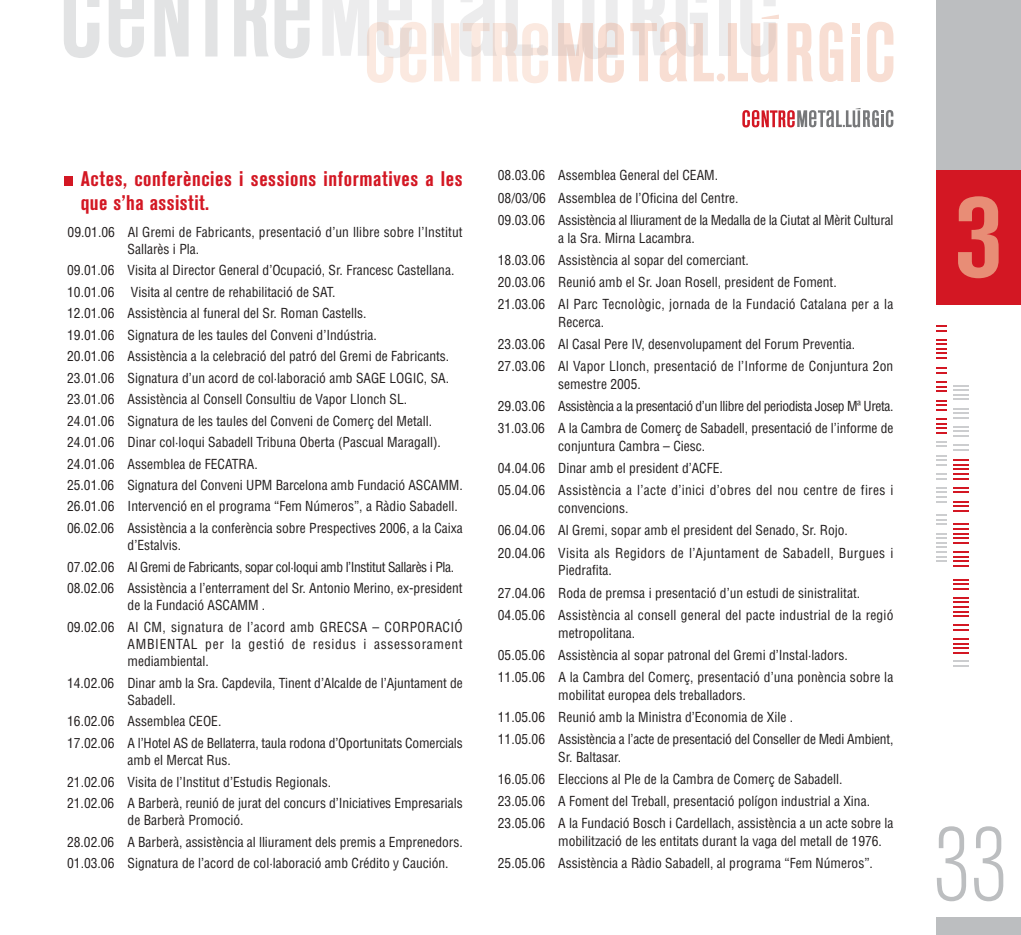
<style>
.page{position:relative;width:1021px;height:935px;background:#fff}
.page>*{position:absolute;margin:0;border:0;box-sizing:border-box;transform-origin:0 0}
.t1{font:700 condensed 120px "Akzidenz Grotesk BE";color:#e88d76}
.t2{font:300 condensed 105px "Akzidenz Grotesk BE";color:#bcbec0}
.t3{font:700 condensed 21px/24px "Akzidenz Grotesk BE";letter-spacing:.03em;color:#d31723}
.t4{font:condensed 13.5px/22.2px "Helvetica";color:#231f1f}
.t5{font:condensed 13.5px/21.5px "Helvetica";letter-spacing:.025em;color:#231f1f}
.t6{font:condensed 13.5px/17.2px "Helvetica";letter-spacing:.05em;color:#231f1f}
</style>
<div class="page">
<div style="left:935px;top:917px;width:85px;height:18px;background:#bcbec0"></div>
<div style="left:935px;top:0;width:85px;height:305px;background:#bcbec0"></div>
<div style="left:935px;top:170px;width:85px;height:135px;background:#d31723"></div>
<svg style="left:742px;top:108px;width:151px;height:20px"></svg>
<svg style="left:953px;top:660px;width:15px;height:7px"></svg>
<svg style="left:953px;top:638px;width:15px;height:16px"></svg>
<svg style="left:953px;top:624px;width:15px;height:7px"></svg>
<svg style="left:953px;top:597px;width:15px;height:20px"></svg>
<svg style="left:953px;top:579px;width:15px;height:11px"></svg>
<svg style="left:953px;top:551px;width:15px;height:16px"></svg>
<svg style="left:953px;top:523px;width:15px;height:21px"></svg>
<svg style="left:953px;top:501px;width:15px;height:11px"></svg>
<svg style="left:953px;top:487px;width:15px;height:6px"></svg>
<svg style="left:953px;top:459px;width:15px;height:21px"></svg>
<svg style="left:953px;top:444px;width:15px;height:7px"></svg>
<svg style="left:953px;top:426px;width:15px;height:11px"></svg>
<svg style="left:953px;top:408px;width:15px;height:11px"></svg>
<svg style="left:953px;top:385px;width:15px;height:15px"></svg>
<svg style="left:936px;top:325px;width:10px;height:7px"></svg>
<svg style="left:936px;top:339px;width:10px;height:20px"></svg>
<svg style="left:936px;top:367px;width:10px;height:7px"></svg>
<svg style="left:936px;top:381px;width:10px;height:11px"></svg>
<svg style="left:936px;top:400px;width:10px;height:11px"></svg>
<svg style="left:936px;top:418px;width:10px;height:16px"></svg>
<svg style="left:936px;top:441px;width:10px;height:6px"></svg>
<svg style="left:936px;top:455px;width:10px;height:11px"></svg>
<svg style="left:936px;top:473px;width:10px;height:7px"></svg>
<svg style="left:936px;top:487px;width:10px;height:16px"></svg>
<svg style="left:936px;top:514px;width:10px;height:11px"></svg>
<svg style="left:936px;top:533px;width:10px;height:29px"></svg>
<div style="left:64px;top:176px;width:9px;height:10px;background:#d31723"></div>
<svg style="left:109px;top:0;width:35px;height:57px"></svg>
<svg style="left:64px;top:0;width:35px;height:58px"></svg>
<svg style="left:154px;top:0;width:156px;height:58px"></svg>
<div style="left:719px;top:0;width:11px;height:56px;background:#ececed"></div>
<svg style="left:787px;top:23px;width:26px;height:58px"></svg>
<div style="left:716px;top:73px;width:9px;height:9px;background:#f8ded3;border-radius:50%"></div>
<svg style="left:322px;top:0;width:302px;height:83px"></svg>
<svg style="left:630px;top:0;width:83px;height:82px"></svg>
<svg style="left:728px;top:0;width:50px;height:83px"></svg>
<div style="left:852px;top:23px;width:8px;height:10px;background:#f8ded3"></div>
<div style="left:851px;top:37px;width:9px;height:44px;background:#f8ded3"></div>
<svg style="left:819px;top:22px;width:24px;height:60px"></svg>
<svg style="left:867px;top:22px;width:26px;height:60px"></svg>
<h3 class="t3" style="left:81px;top:169px;width:383px">Actes, conferències i sessions informatives a les que s’ha assistit.</h3>
<p class="t4" style="left:128px;top:224px;width:336px;line-height:17.2px;text-indent:-60px">09.01.06 Al Gremi de Fabricants, presentació d’un llibre sobre l’Institut<br>Sallarès i Pla.</p>
<p class="t4" style="left:67px;top:261px;width:397px;line-height:21.5px">09.01.06 Visita al Director General d’Ocupació, Sr. Francesc Castellana.<br>10.01.06 Visita al centre de rehabilitació de SAT.<br>12.01.06 Assistència al funeral del Sr. Roman Castells.<br>19.01.06 Signatura de les taules del Conveni d’Indústria.<br>20.01.06 Assistència a la celebració del patró del Gremi de Fabricants.<br>23.01.06 Signatura d’un acord de col·laboració amb SAGE LOGIC, SA.<br>23.01.06 Assistència al Consell Consultiu de Vapor Llonch SL.<br>24.01.06 Signatura de les taules del Conveni de Comerç del Metall.<br>24.01.06 Dinar col·loqui Sabadell Tribuna Oberta (Pascual Maragall).<br>24.01.06 Assemblea de FECATRA.<br>25.01.06 Signatura del Conveni UPM Barcelona amb Fundació ASCAMM.<br>26.01.06 Intervenció en el programa “Fem Números”, a Ràdio Sabadell.<br>06.02.06 Assistència a la conferència sobre Prespectives 2006, a la Caixa</p>
<p class="t4" style="left:67px;top:536px;width:397px;line-height:21.5px;text-indent:60px">d’Estalvis.<br>07.02.06 Al Gremi de Fabricants, sopar col·loqui amb l’Institut Sallarès i Pla.<br>08.02.06 Assistència a l’enterrament del Sr. Antonio Merino, ex-president</p>
<p class="t5" style="left:67px;top:596px;width:397px;text-indent:60px">de la Fundació ASCAMM .<br>09.02.06 Al CM, signatura de l’acord amb GRECSA – CORPORACIÓ</p>
<p class="t6" style="left:128px;top:637px;width:336px">AMBIENTAL per la gestió de residus i assessorament mediambiental.</p>
<p class="t4" style="left:128px;top:675px;width:336px;line-height:17.2px;text-indent:-60px">14.02.06 Dinar amb la Sra. Capdevila, Tinent d’Alcalde de l’Ajuntament de<br>Sabadell.</p>
<p class="t4" style="left:67px;top:712px;width:397px;line-height:21.5px">16.02.06 Assemblea CEOE.<br>17.02.06 A l’Hotel AS de Bellaterra, taula rodona d’Oportunitats Comercials</p>
<p class="t4" style="left:67px;top:751px;width:397px;line-height:21.5px;text-indent:60px">amb el Mercat Rus.<br>21.02.06 Visita de l’Institut d’Estudis Regionals.<br>21.02.06 A Barberà, reunió de jurat del concurs d’Iniciatives Empresarials</p>
<p class="t4" style="left:67px;top:811px;width:397px;line-height:21.5px;text-indent:60px">de Barberà Promoció.<br>28.02.06 A Barberà, assistència al lliurament dels premis a Emprenedors.<br>01.03.06 Signatura de l’acord de col·laboració amb Crédito y Caución.</p>
<p class="t4" style="left:498px;top:166px;width:397px">08.03.06 Assemblea General del CEAM.<br>08/03/06 Assemblea de l’Oficina del Centre.<br>09.03.06 Assistència al lliurament de la Medalla de la Ciutat al Mèrit Cultural</p>
<p class="t4" style="left:498px;top:228px;width:397px;text-indent:60px">a la Sra. Mirna Lacambra.<br>18.03.06 Assistència al sopar del comerciant.<br>20.03.06 Reunió amb el Sr. Joan Rosell, president de Foment.<br>21.03.06 Al Parc Tecnològic, jornada de la Fundació Catalana per a la</p>
<p class="t4" style="left:498px;top:312px;width:397px;text-indent:60px">Recerca.<br>23.03.06 Al Casal Pere IV, desenvolupament del Forum Preventia.<br>27.03.06 Al Vapor Llonch, presentació de l’Informe de Conjuntura 2on</p>
<p class="t4" style="left:498px;top:374px;width:397px;text-indent:60px">semestre 2005.<br>29.03.06 Assistència a la presentació d’un llibre del periodista Josep Mª Ureta.<br>31.03.06 A la Cambra de Comerç de Sabadell, presentació de l’informe de</p>
<p class="t4" style="left:498px;top:436px;width:397px;text-indent:60px">conjuntura Cambra – Ciesc.<br>04.04.06 Dinar amb el president d’ACFE.<br>05.04.06 Assistència a l’acte d’inici d’obres del nou centre de fires i</p>
<p class="t4" style="left:498px;top:498px;width:397px;text-indent:60px">convencions.<br>06.04.06 Al Gremi, sopar amb el president del Senado, Sr. Rojo.<br>20.04.06 Visita als Regidors de l’Ajuntament de Sabadell, Burgues i</p>
<p class="t4" style="left:498px;top:561px;width:397px;text-indent:60px">Piedrafita.<br>27.04.06 Roda de premsa i presentació d’un estudi de sinistralitat.<br>04.05.06 Assistència al consell general del pacte industrial de la regió</p>
<p class="t4" style="left:498px;top:623px;width:397px;text-indent:60px">metropolitana.<br>05.05.06 Assistència al sopar patronal del Gremi d’Instal·ladors.<br>11.05.06 A la Cambra del Comerç, presentació d’una ponència sobre la</p>
<p class="t4" style="left:498px;top:685px;width:397px;text-indent:60px">mobilitat europea dels treballadors.<br>11.05.06 Reunió amb la Ministra d’Economia de Xile .<br>11.05.06 Assistència a l’acte de presentació del Conseller de Medi Ambient,</p>
<p class="t4" style="left:498px;top:747px;width:397px;text-indent:60px">Sr. Baltasar.<br>16.05.06 Eleccions al Ple de la Cambra de Comerç de Sabadell.<br>23.05.06 A Foment del Treball, presentació polígon industrial a Xina.<br>23.05.06 A la Fundació Bosch i Cardellach, assistència a un acte sobre la</p>
<p class="t4" style="left:498px;top:831px;width:385px;text-indent:60px">mobilització de les entitats durant la vaga del metall de 1976.<br>25.05.06 Assistència a Ràdio Sabadell, al programa “Fem Números”.</p>
<h1 class="t1" style="left:954px;top:192px;width:49px">3</h1>
<h2 class="t2" style="left:933px;top:826px;width:76px">33</h2>
</div>
